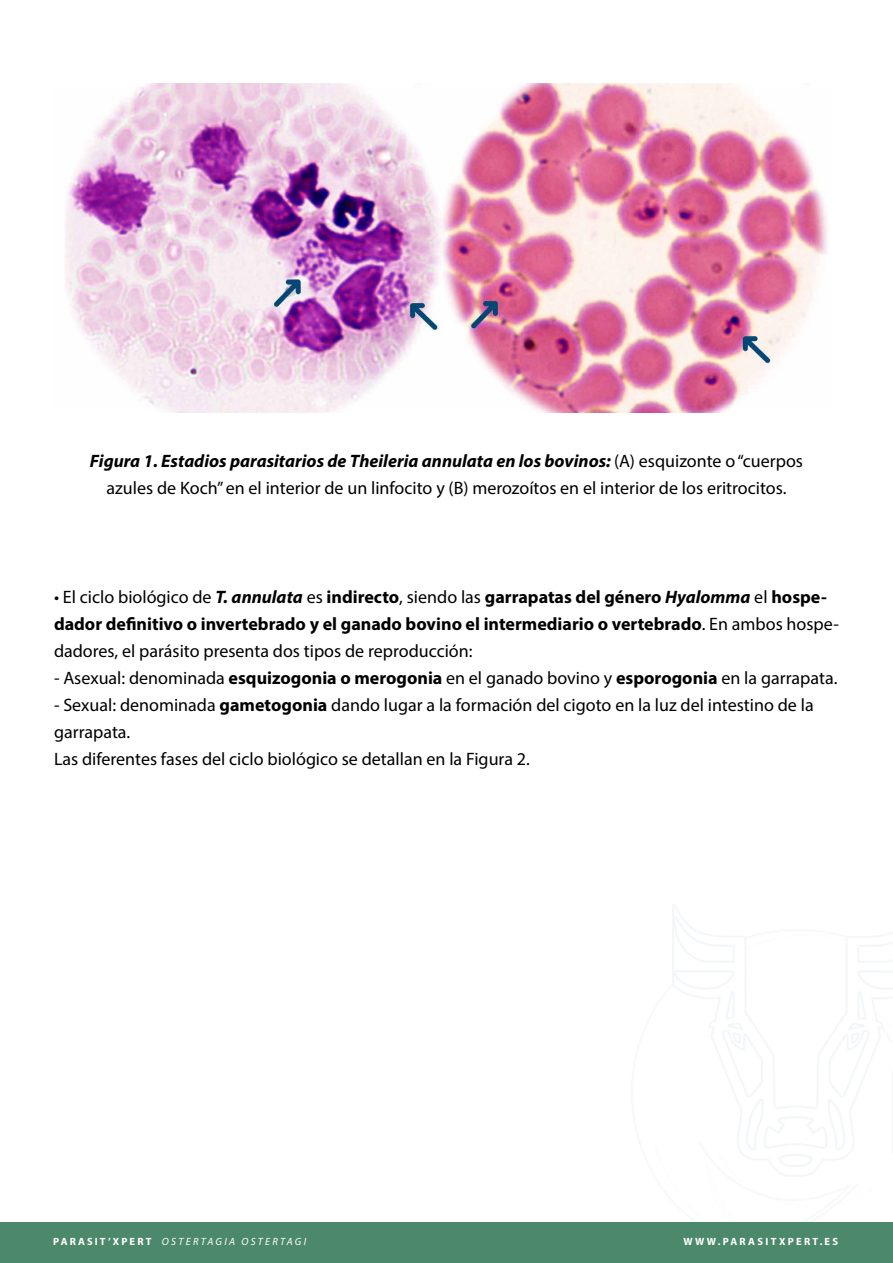
<style>
.page{position:relative;width:893px;height:1263px;background:#fff}
.page>*{position:absolute;margin:0;border:0;box-sizing:border-box;transform-origin:0 0}
.t1{font:18px/27px "Myriad Pro";color:#000}
.t2{font:700 18px/27px "Myriad Pro";color:#000}
.t3{font:italic 10.5px "Myriad Pro";letter-spacing:.22em;color:#fff}
.t4{font:700 10.5px "Myriad Pro";letter-spacing:.22em;color:#fff}
.s1{font-weight:700;font-style:italic}
.s2{font-weight:400}
.s3{font-style:italic}
.s4{font-weight:700}
.s5{font-weight:700;font-style:normal}
</style>
<div class="page">
<div style="left:0;top:1222px;width:893px;height:41px;background:#4c896b"></div>
<img style="left:65px;top:84px;width:763px;height:328px">
<p class="t1" style="left:90px;top:447px;width:714px;text-align:center"><span class="s1">Figura 1. Estadios parasitarios de Theileria annulata en los bovinos:</span> (A) esquizonte o “cuerpos azules de Koch” en el interior de un linfocito y (B) merozoítos en el interior de los eritrocitos.</p>
<p class="t2" style="left:54px;top:582px;width:786px"><span class="s2">• El ciclo biológico de</span> <span class="s3">T. annulata</span> <span class="s2">es</span> indirecto<span class="s2">, siendo las</span> garrapatas del género <span class="s3">Hyalomma</span> <span class="s2">el</span> hospe&shy;dador definitivo o invertebrado y el ganado bovino el intermediario o vertebrado<span class="s2">. En ambos hospe&shy;dadores, el parásito presenta dos tipos de reproducción:</span></p>
<p class="t1" style="left:54px;top:664px;width:785px">- Asexual: denominada <span class="s4">esquizogonia o merogonia</span> en el ganado bovino y <span class="s4">esporogonia</span> en la garrapata.</p>
<p class="t1" style="left:54px;top:691px;width:761px">- Sexual: denominada <span class="s4">gametogonia</span> dando lugar a la formación del cigoto en la luz del intestino de la garrapata.<br>Las diferentes fases del ciclo biológico se detallan en la Figura 2.</p>
<p class="t3" style="left:53px;top:1235px;width:255px"><span class="s5">PARASIT’XPERT</span> OSTERTAGIA OSTERTAGI</p>
<p class="t4" style="left:683px;top:1235px;width:156px">WWW.PARASITXPERT.ES</p>
</div>
